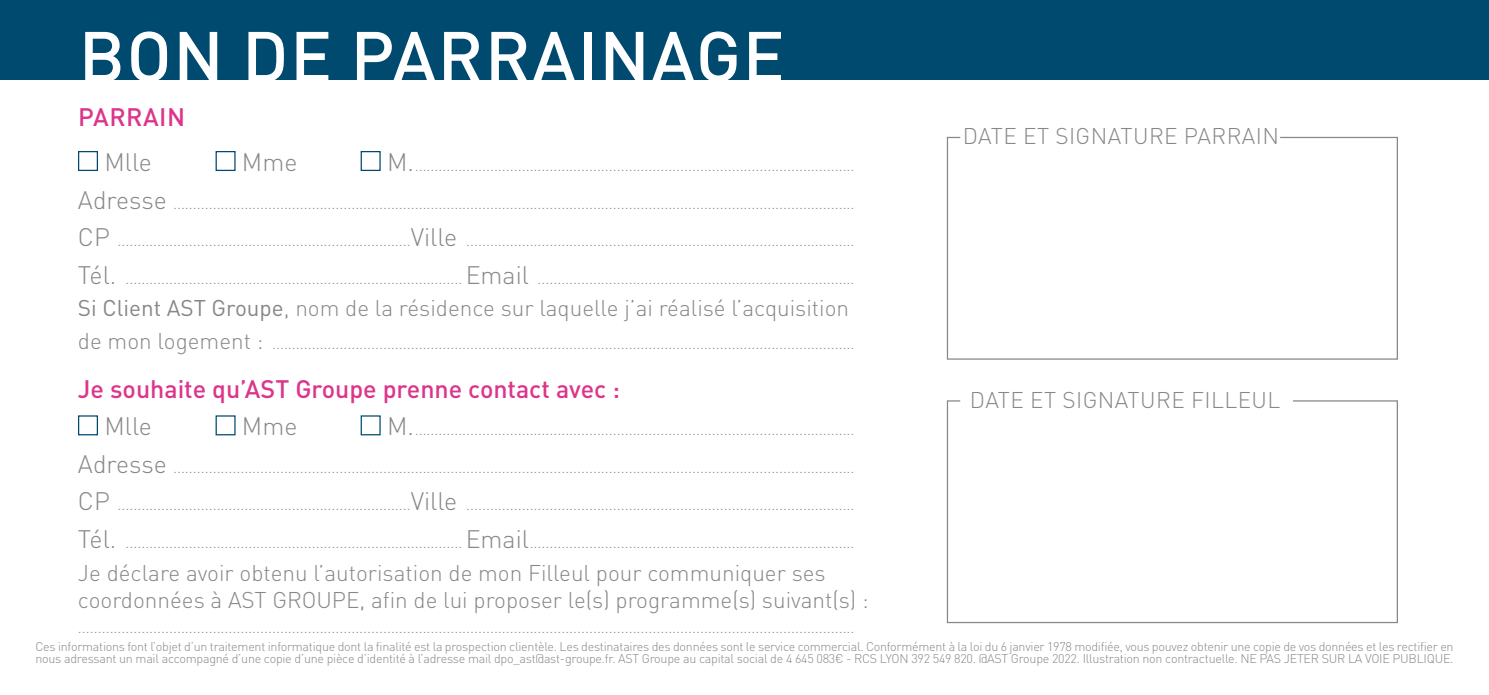
<style>
.page{position:relative;width:1489px;height:695px;background:#fff}
.page>*{position:absolute;margin:0;border:0;box-sizing:border-box;transform-origin:0 0}
.t1{font:500 70px "DIN Pro";letter-spacing:.02em;color:#fff}
.t2{font:500 25px "DIN Pro";color:#dc358b}
.t3{font:300 25px "DIN Pro";color:#878787}
.t4{font:500 25px "DIN Pro";letter-spacing:.02em;color:#dc358b}
.t5{font:300 22.5px/27.5px "DIN Pro";color:#878787}
.t6{font:300 22.5px "DIN Pro";letter-spacing:.02em;color:#878787}
.t7{font:300 15px "DIN Pro";color:#878787}
.t8{font:300 12.5px/12.5px "DIN Pro";letter-spacing:-.02em;color:#878787}
.s1{font-size:25px}
.s2{font-weight:400}
.s3{font-size:22.5px}
</style>
<div class="page">
<div style="left:0;top:0;width:1488px;height:80px;background:#004a6f"></div>
<div style="left:78px;top:151px;width:20px;height:20px;border:1px solid #004a6f"></div>
<div style="left:215px;top:151px;width:20px;height:20px;border:1px solid #004a6f"></div>
<div style="left:360px;top:151px;width:20px;height:20px;border:1px solid #004a6f"></div>
<div style="left:78px;top:415px;width:20px;height:20px;border:1px solid #004a6f"></div>
<div style="left:215px;top:415px;width:20px;height:20px;border:1px solid #004a6f"></div>
<div style="left:360px;top:415px;width:20px;height:20px;border:1px solid #004a6f"></div>
<svg style="left:946px;top:136px;width:452px;height:224px"></svg>
<svg style="left:946px;top:400px;width:452px;height:223px"></svg>
<h1 class="t1" style="left:79px;top:0;width:707px">BON DE PARRAINAGE</h1>
<h2 class="t4" style="left:78px;top:97px;width:108px">PARRAIN</h2>
<h2 class="t3" style="left:104px;top:143px;width:49px">Mlle</h2>
<h2 class="t3" style="left:242px;top:143px;width:57px">Mme</h2>
<p class="t7" style="left:387px;top:154px;width:469px"><span class="s1">M.</span>...............................................................................................................</p>
<p class="t7" style="left:78px;top:191px;width:778px"><span class="s1">Adresse</span> ............................................................................................................................................................................</p>
<p class="t7" style="left:78px;top:229px;width:778px"><span class="s1">CP</span> ..........................................................................<span class="s1">Ville</span> ..................................................................................................</p>
<p class="t7" style="left:78px;top:266px;width:778px"><span class="s1">Tél.</span> ..................................................................................... <span class="s1">Email</span> ................................................................................</p>
<h3 class="t5" style="left:78px;top:292px;width:772px"><span class="s2">Si Client AST Groupe</span>, nom de la résidence sur laquelle j’ai réalisé l’acquisition</h3>
<p class="t7" style="left:78px;top:331px;width:778px"><span class="s3">de mon logement :</span> ...................................................................................................................................................</p>
<h2 class="t2" style="left:78px;top:368px;width:543px">Je souhaite qu’AST Groupe prenne contact avec :</h2>
<h2 class="t3" style="left:104px;top:407px;width:49px">Mlle</h2>
<h2 class="t3" style="left:242px;top:407px;width:57px">Mme</h2>
<p class="t7" style="left:387px;top:418px;width:469px"><span class="s1">M.</span>...............................................................................................................</p>
<p class="t7" style="left:78px;top:456px;width:778px"><span class="s1">Adresse</span> ............................................................................................................................................................................</p>
<p class="t7" style="left:78px;top:493px;width:778px"><span class="s1">CP</span> ..........................................................................<span class="s1">Ville</span> ..................................................................................................</p>
<p class="t7" style="left:78px;top:531px;width:778px"><span class="s1">Tél.</span> ..................................................................................... <span class="s1">Email</span>..................................................................................</p>
<h3 class="t5" style="left:78px;top:556px;width:792px">Je déclare avoir obtenu l’autorisation de mon Filleul pour communiquer ses coordonnées à AST GROUPE, afin de lui proposer le(s) programme(s) suivant(s) :</h3>
<p class="t7" style="left:78px;top:616px;width:778px">....................................................................................................................................................................................................</p>
<h3 class="t6" style="left:962px;top:119px;width:318px">DATE ET SIGNATURE PARRAIN</h3>
<h3 class="t6" style="left:969px;top:382px;width:312px">DATE ET SIGNATURE FILLEUL</h3>
<p class="t8" style="left:35px;top:638px;width:1419px">Ces informations font l’objet d’un traitement informatique dont la finalité est la prospection clientèle. Les destinataires des données sont le service commercial. Conformément à la loi du 6 janvier 1978 modifiée, vous pouvez obtenir une copie de vos données et les rectifier en nous adressant un mail accompagné d’une copie d’une pièce d’identité à l’adresse mail dpo_ast@ast-groupe.fr. AST Groupe au capital social de 4 645 083€ - RCS LYON 392 549 820. @AST Groupe 2022. Illustration non contractuelle. NE PAS JETER SUR LA VOIE PUBLIQUE.</p>
</div>
